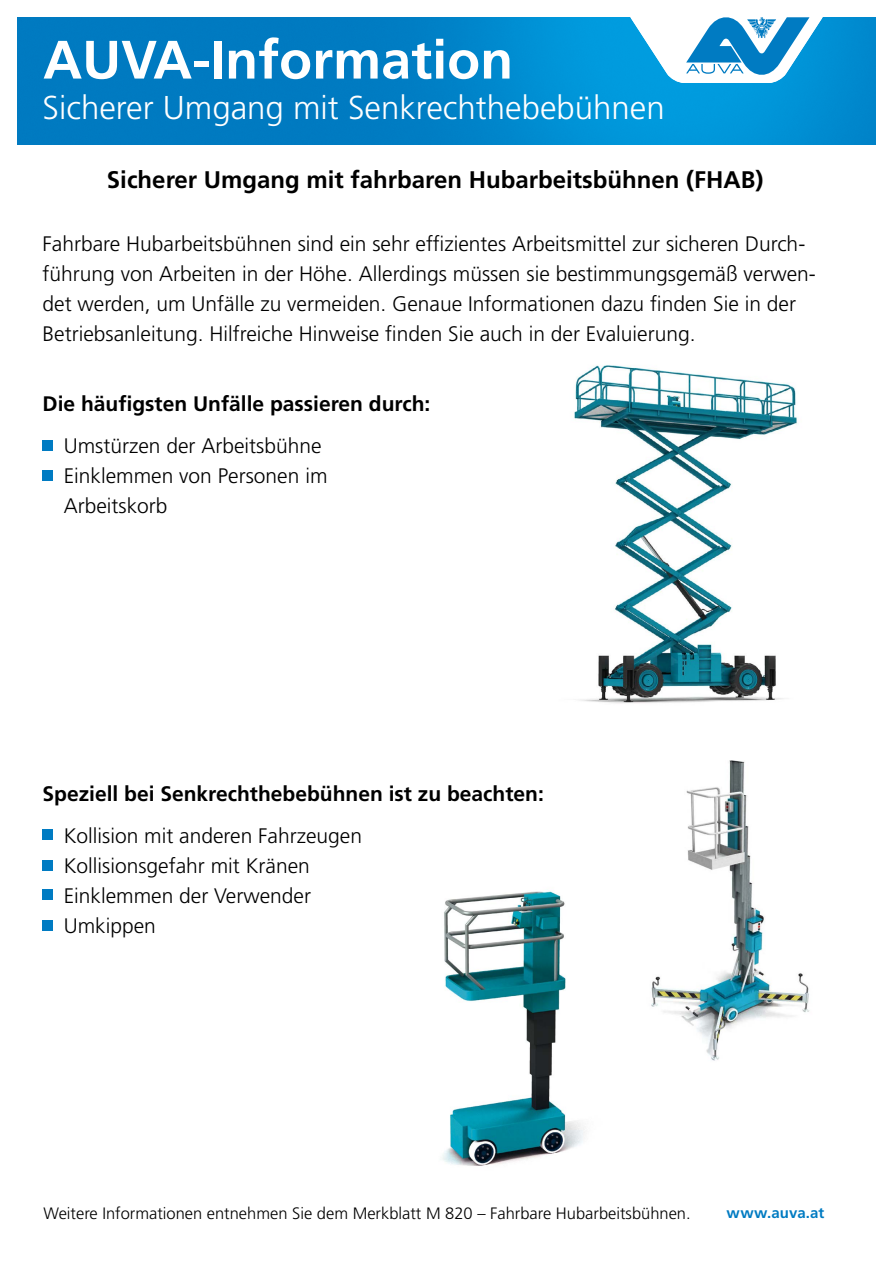
<style>
.page{position:relative;width:893px;height:1263px;background:#fff}
.page>*{position:absolute;margin:0;border:0;box-sizing:border-box;transform-origin:0 0}
.t1{font:700 54px "Frutiger LT Std";color:#fff}
.t2{font:300 33px "Frutiger LT Std";color:#fff}
.t3{font:700 24px "Frutiger LT Std";color:#000}
.t4{font:300 21px/30px "Frutiger LT Std";color:#000}
.t5{font:700 21px "Frutiger LT Std";color:#000}
.t6{font:300 16.5px "Frutiger LT Std";color:#000}
.t7{font:700 15px "Frutiger LT Std";color:#007bc2}
</style>
<div class="page">
<img style="left:17px;top:17px;width:859px;height:128px">
<svg style="left:629px;top:17px;width:195px;height:66px"></svg>
<div style="left:43px;top:440px;width:10px;height:11px;background:#007bc2"></div>
<div style="left:43px;top:470px;width:10px;height:10px;background:#007bc2"></div>
<div style="left:43px;top:829px;width:10px;height:11px;background:#007bc2"></div>
<div style="left:43px;top:860px;width:10px;height:11px;background:#007bc2"></div>
<div style="left:43px;top:889px;width:10px;height:11px;background:#007bc2"></div>
<div style="left:43px;top:920px;width:10px;height:10px;background:#007bc2"></div>
<img style="left:442px;top:891px;width:143px;height:275px">
<img style="left:651px;top:760px;width:159px;height:301px">
<img style="left:574px;top:365px;width:223px;height:339px">
<h1 class="t1" style="left:43px;top:28px;width:472px">AUVA-Information</h1>
<h1 class="t2" style="left:43px;top:89px;width:624px">Sicherer Umgang mit Senkrechthebebühnen</h1>
<h2 class="t3" style="left:107px;top:166px;width:658px">Sicherer Umgang mit fahrbaren Hubarbeitsbühnen (FHAB)</h2>
<p class="t4" style="left:43px;top:229px;width:775px">Fahrbare Hubarbeitsbühnen sind ein sehr effizientes Arbeitsmittel zur sicheren Durch&shy;führung von Arbeiten in der Höhe. Allerdings müssen sie bestimmungsgemäß verwen&shy;det werden, um Unfälle zu vermeiden. Genaue Informationen dazu finden Sie in der Betriebsanleitung. Hilfreiche Hinweise finden Sie auch in der Evaluierung.</p>
<h3 class="t5" style="left:43px;top:391px;width:389px">Die häufigsten Unfälle passieren durch:</h3>
<p class="t4" style="left:64px;top:431px;width:259px">Umstürzen der Arbeitsbühne</p>
<p class="t4" style="left:64px;top:461px;width:265px">Einklemmen von Personen im<br>Arbeitskorb</p>
<h3 class="t5" style="left:43px;top:781px;width:503px">Speziell bei Senkrechthebebühnen ist zu beachten:</h3>
<p class="t4" style="left:64px;top:821px;width:300px">Kollision mit anderen Fahrzeugen</p>
<p class="t4" style="left:64px;top:851px;width:248px">Kollisionsgefahr mit Kränen</p>
<p class="t4" style="left:64px;top:881px;width:249px">Einklemmen der Verwender</p>
<p class="t4" style="left:64px;top:911px;width:94px">Umkippen</p>
<p class="t6" style="left:43px;top:1204px;width:649px">Weitere Informationen entnehmen Sie dem Merkblatt M 820 – Fahrbare Hubarbeitsbühnen.</p>
<p class="t7" style="left:726px;top:1204px;width:99px">www.auva.at</p>
</div>
